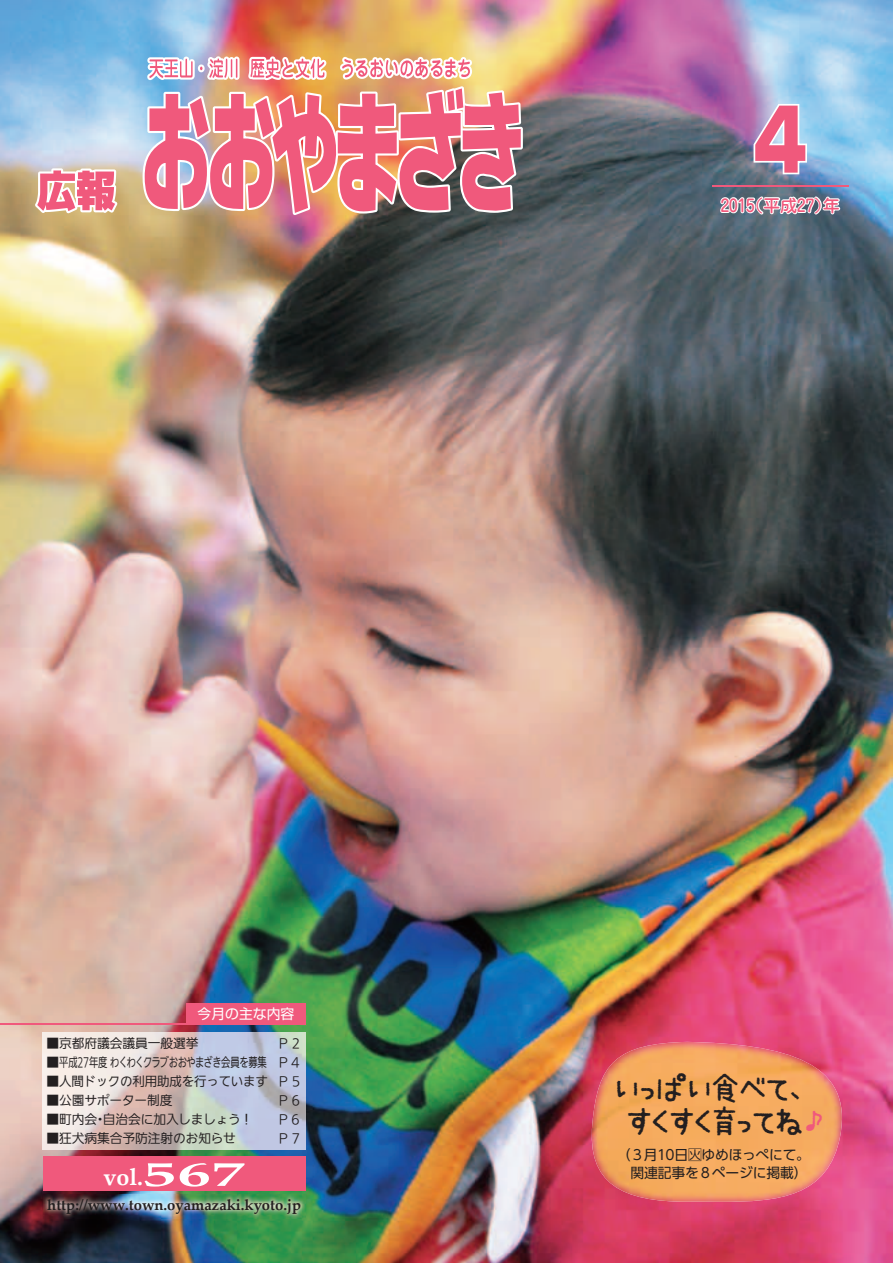
<style>
.page{position:relative;width:893px;height:1263px;background:#fff}
.page>*{position:absolute;margin:0;border:0;box-sizing:border-box;transform-origin:0 0}
.t1{font:900 85.05px "Shin Go Pro";color:#f0597c;scale:.78 1}
.t2{font:36.15px "Miura Liner Midashi";letter-spacing:-.04em;color:#231f20}
.t3{font:700 34.05px "Palatino Linotype";color:#fff;scale:2 1}
.t4{font:28.95px "Miura Liner Midashi";color:#f0597c}
.t5{font:700 23.4px "Palatino Linotype";color:#fff}
.t6{font:500 16.95px "Jun 34 Pro";color:#f0597c}
.t7{font:700 14.85px "Palatino Linotype";color:#231f20}
.t8{font:13.8px/18.1px "UD Shin Go Pro";letter-spacing:-.02em;color:#231f20;text-align:right}
.t9{font:13.8px "Shin Go Pro";color:#fff}
.t10{font:100 12.75px "Iwa UD Go Hon Pro";letter-spacing:-.015em;color:#231f20}
.t11{font:100 12.75px "Iwa UD Go Hon Pro";letter-spacing:-.04em;color:#231f20}
.s1{font-family:"Jun 201 Pro";font-weight:400}
.s2{font-size:23.4px}
.s3{font-size:32.55px}
</style>
<div class="page">
<img style="left:0;top:0;width:893px;height:1263px">
<svg style="left:752px;top:101px;width:57px;height:75px"></svg>
<hr style="left:712px;top:186px;width:136px;height:1px;background:#f0597c">
<svg style="left:718px;top:195px;width:123px;height:25px"></svg>
<div style="left:43px;top:1157px;width:263px;height:34px;background:#f0597c"></div>
<img style="left:43px;top:1194px;width:262px;height:24px">
<hr style="left:0;top:1023px;width:306px;height:2px;background:#f0597c">
<div style="left:186px;top:1003px;width:120px;height:21px;background:#f0597c"></div>
<svg style="left:35px;top:168px;width:82px;height:45px"></svg>
<img style="left:143px;top:86px;width:380px;height:130px">
<svg style="left:147px;top:56px;width:93px;height:24px"></svg>
<svg style="left:248px;top:56px;width:79px;height:24px"></svg>
<svg style="left:340px;top:57px;width:132px;height:23px"></svg>
<img style="left:43px;top:1032px;width:263px;height:117px">
<img style="left:587px;top:1042px;width:267px;height:160px">
<h1 class="t1" style="left:753px;top:73px;width:71px">4</h1>
<h3 class="t6" style="left:746px;top:192px;width:95px"><span class="s1">（</span>平成27 年<span class="s1">）</span></h3>
<h3 class="t6" style="left:721px;top:192px;width:36px">2015</h3>
<p class="t9" style="left:198px;top:1002px;width:98px">今月の主な内容</p>
<p class="t10" style="left:277px;top:1034px;width:26px">Ｐ２</p>
<p class="t10" style="left:47px;top:1034px;width:154px">■京都府議会議員一般選挙</p>
<p class="t11" style="left:47px;top:1053px;width:222px">■平成27年度わくわくクラブおおやまざき会員を募集</p>
<p class="t10" style="left:277px;top:1053px;width:27px">Ｐ４</p>
<p class="t10" style="left:47px;top:1072px;width:223px">■人間ドックの利用助成を行っています</p>
<p class="t10" style="left:277px;top:1072px;width:26px">Ｐ５</p>
<p class="t10" style="left:47px;top:1092px;width:127px">■公園サポーター制度</p>
<p class="t10" style="left:277px;top:1092px;width:26px">Ｐ６</p>
<p class="t10" style="left:103px;top:1111px;width:151px">自治会に加入しましょう！</p>
<p class="t10" style="left:47px;top:1111px;width:52px">■町内会</p>
<p class="t10" style="left:94px;top:1111px;width:14px">・</p>
<p class="t10" style="left:277px;top:1111px;width:26px">Ｐ６</p>
<p class="t10" style="left:47px;top:1130px;width:191px">■狂犬病集合予防注射のお知らせ</p>
<p class="t10" style="left:277px;top:1130px;width:26px">Ｐ７</p>
<h3 class="t3" style="left:137px;top:1150px;width:55px"><span class="s2">.</span>567</h3>
<h3 class="t5" style="left:103px;top:1161px;width:35px">vol</h3>
<p class="t7" style="left:47px;top:1194px;width:255px">http://www.town.oyamazaki.kyoto j p.</p>
<h2 class="t2" style="left:614px;top:1068px;width:200px">いっぱい<span class="s3">食</span>べて、</h2>
<h2 class="t2" style="left:626px;top:1101px;width:178px">すくすく<span class="s3">育</span>ってね</h2>
<p class="t8" style="left:617px;top:1145px;width:195px">（３月10日㊋ゆめほっぺにて。関連記事を８ページに掲載(</p>
<h3 class="t4" style="left:804px;top:1105px;width:22px">♪</h3>
</div>
